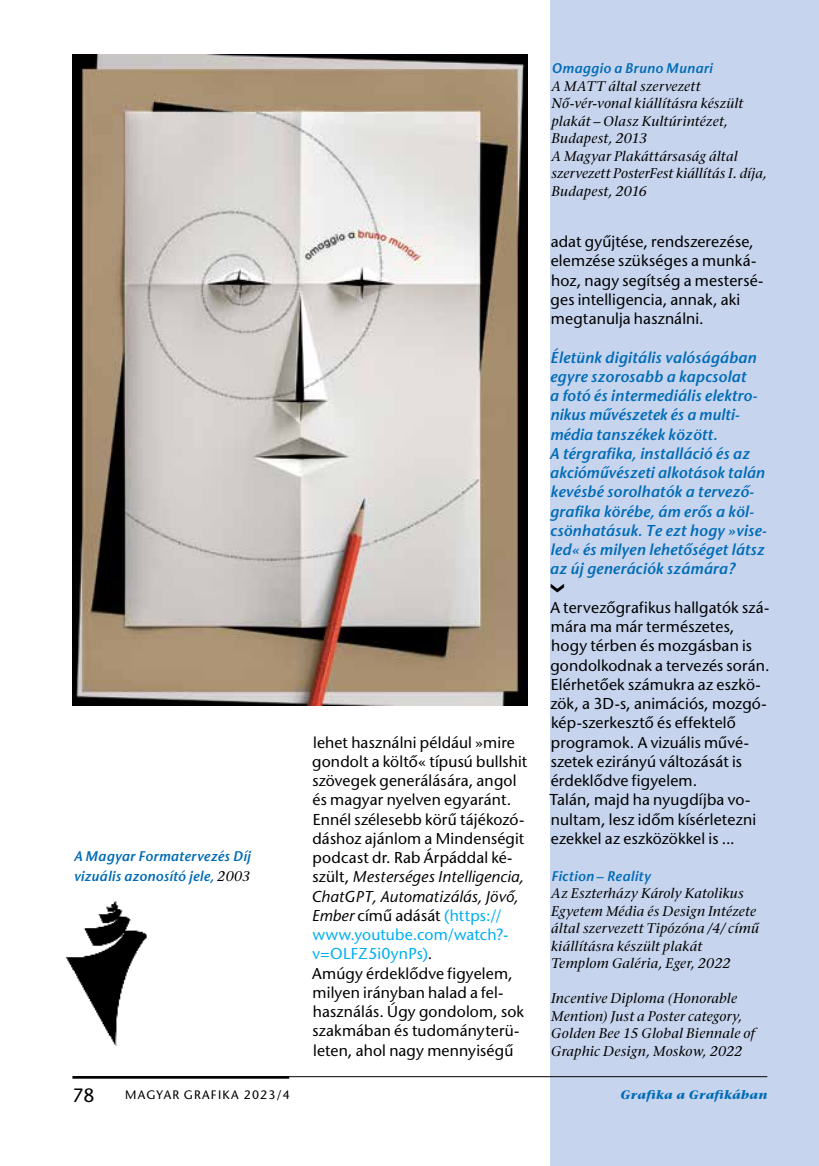
<style>
.page{position:relative;width:819px;height:1166px;background:#fff}
.page>*{position:absolute;margin:0;border:0;box-sizing:border-box;transform-origin:0 0}
.t1{font:19.25px "Stone Sans H";color:#000}
.t2{font:15.75px/19.2px "Stone Sans H";letter-spacing:.01em;color:#000}
.t3{font:15.75px/19.2px "Ston San Sem Italic H";letter-spacing:.01em;color:#006cb7}
.t4{font:15.75px/19.2px "Stone Sans Italic H";letter-spacing:.01em;color:#000}
.t5{font:14px/17.5px "Stone Serif Italic H";letter-spacing:.015em;color:#000}
.t6{font:14px/19.2px "Ston San Sem Italic H";letter-spacing:.02em;color:#006cb7}
.t7{font:12.25px "Stone Sans H";letter-spacing:.1em;color:#000}
.t8{font:12.25px "Stone Serif Bold Italic H";letter-spacing:.025em;color:#006cb7}
.s1{font-family:"Stone Serif Italic H";color:#000}
.s2{font-family:"Stone Sans H"}
.s3{font-family:"Stone Sans Italic H"}
.s4{color:#00aeef}
</style>
<div class="page">
<hr style="left:72px;top:1076px;width:217px;height:2px;background:#000">
<div style="left:550px;top:0;width:269px;height:1166px;background:#c7d4ed"></div>
<hr style="left:75px;top:1076px;width:692px;height:1px;background:#000">
<img style="left:72px;top:55px;width:456px;height:650px">
<img style="left:66px;top:901px;width:81px;height:145px">
<p class="t6" style="left:74px;top:847px;width:179px">A Magyar Formatervezés Díj vizuális azonosító jele, <span class="s1">2003</span></p>
<p class="t2" style="left:312px;top:732px;width:217px">lehet használni például »mire gondolt a költô« típusú bullshit szövegek generálására, angol és magyar nyelven egyaránt.<br>Ennél szélesebb körû tájékozó&shy;dáshoz ajánlom a Mindenségit podcast dr. Rab Árpáddal ké-</p>
<p class="t4" style="left:311px;top:867px;width:214px"><span class="s2">szült,</span> Mesterséges Intelligencia,<br>ChatGPT, Automatizálás, Jövô,</p>
<p class="t2" style="left:312px;top:906px;width:214px"><span class="s3">Ember</span> címû adását <span class="s4">(https:// www.youtube.com/watch?- v=OLFZ5i0ynPs)</span>.<br>Amúgy érdeklôdve figyelem, milyen irányban halad a fel&shy;használás. Úgy gondolom, sok szakmában és tudományterü&shy;leten, ahol nagy mennyiségû</p>
<p class="t6" style="left:551px;top:59px;width:163px">Omaggio a Bruno Munari</p>
<p class="t5" style="left:551px;top:77px;width:217px">A MATT által szervezett<br>Nô-vér-vonal kiállításra készült plakát – Olasz Kultúrintézet,<br>Budapest, 2013<br>A Magyar Plakáttársaság által szervezett PosterFest kiállítás I. díja,<br>Budapest, 2016</p>
<p class="t2" style="left:550px;top:232px;width:214px">adat gyûjtése, rendszerezése, elemzése szükséges a munká&shy;hoz, nagy segítség a mestersé&shy;ges intelligencia, annak, aki megtanulja használni.</p>
<p class="t3" style="left:549px;top:347px;width:219px">Életünk digitális valóságában egyre szorosabb a kapcsolat<br>a fotó és intermediális elektro&shy;nikus mûvészetek és a multi&shy;média tanszékek között.<br>A térgrafika, installáció és az akciómûvészeti alkotások talán kevésbé sorolhatók a tervezô&shy;grafika körébe, ám erôs a köl&shy;csönhatásuk. Te ezt hogy »vise&shy;led« és milyen lehetôséget látsz az új generációk számára?</p>
<p class="t2" style="left:549px;top:598px;width:222px">A tervezôgrafikus hallgatók szá&shy;mára ma már természetes, hogy térben és mozgásban is gondolkodnak a tervezés során.<br>Elérhetôek számukra az eszkö&shy;zök, a 3D-s, animációs, mozgó&shy;kép-szerkesztô és effektelô programok. A vizuális mûvé&shy;szetek ezirányú változását is érdeklôdve figyelem.<br>Talán, majd ha nyugdíjba vo&shy;nultam, lesz idôm kísérletezni ezekkel az eszközökkel is ...</p>
<p class="t6" style="left:551px;top:866px;width:101px">Fiction – Reality</p>
<p class="t5" style="left:551px;top:884px;width:209px">Az Eszterházy Károly Katolikus<br>Egyetem Média és Design Intézete által szervezett Tipózóna /4/ címû kiállításra készült plakát<br>Templom Galéria, Eger, 2022</p>
<p class="t5" style="left:551px;top:989px;width:205px">Incentive Diploma (Honorable<br>Mention) Just a Poster category,<br>Golden Bee 15 Global Biennale of<br>Graphic Design, Moskow, 2022</p>
<p class="t1" style="left:72px;top:1084px;width:24px">78</p>
<p class="t7" style="left:125px;top:1087px;width:166px">MAGYAR GRAFIKA 2023/4</p>
<p class="t8" style="left:620px;top:1087px;width:148px">Grafika a Grafikában</p>
</div>
